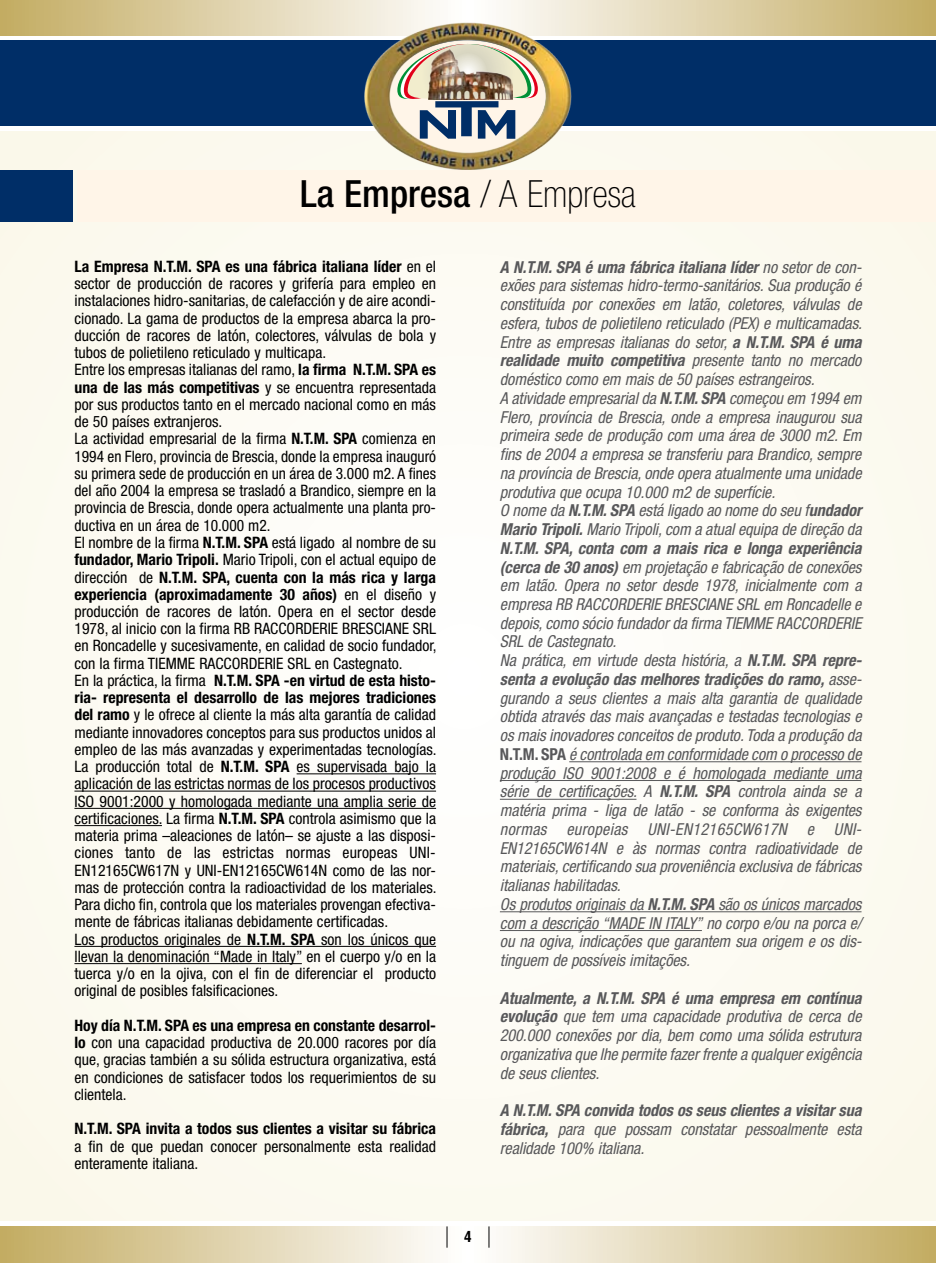
<style>
.page{position:relative;width:936px;height:1263px;background:#fff}
.page>*{position:absolute;margin:0;border:0;box-sizing:border-box;transform-origin:0 0}
.t1{font:500 condensed 37.5px "Helvetica Neue";color:#000}
.t2{font:italic condensed 16.5px/18.8px "Helvetica Neue";letter-spacing:-.005em;color:#58585a;text-align:justify}
.t3{font:condensed 15.75px/17.2px "Helvetica Neue";color:#000}
.t4{font:700 condensed 15.75px "Helvetica Neue";color:#000}
.t5{font:700 condensed 15px "Helvetica";color:#000}
.s1{font-weight:100}
.s2{font-weight:700}
.s3{font-weight:700;font-style:normal}
</style>
<div class="page">
<hr style="left:935px;top:0;width:1px;height:36px;background:#c3ac62">
<hr style="left:935px;top:1226px;width:1px;height:37px;background:#c3ac62">
<div style="left:0;top:132px;width:935px;height:1088px;background:#fdfbf3"></div>
<svg style="left:0;top:0;width:935px;height:36px;background:#ded1a9"></svg>
<svg style="left:0;top:1226px;width:935px;height:37px;background:#e0d4b0"></svg>
<div style="left:0;top:40px;width:935px;height:86px;background:#002e67"></div>
<img style="left:363px;top:20px;width:210px;height:150px">
<img style="left:428px;top:49px;width:84px;height:50px">
<svg style="left:446px;top:1226px;width:1px;height:22px"></svg>
<svg style="left:488px;top:1226px;width:1px;height:22px"></svg>
<div style="left:78px;top:170px;width:857px;height:51px;background:#fff5e8"></div>
<div style="left:0;top:170px;width:72px;height:51px;background:#002e67"></div>
<hr style="left:296px;top:773px;width:140px;height:1px;background:#000">
<hr style="left:74px;top:791px;width:362px;height:1px;background:#000">
<hr style="left:74px;top:808px;width:362px;height:1px;background:#000">
<hr style="left:74px;top:825px;width:88px;height:1px;background:#000">
<hr style="left:74px;top:946px;width:362px;height:1px;background:#000">
<hr style="left:74px;top:963px;width:228px;height:1px;background:#000">
<hr style="left:569px;top:761px;width:292px;height:1px;background:#58585a">
<hr style="left:500px;top:780px;width:361px;height:1px;background:#58585a">
<hr style="left:500px;top:799px;width:136px;height:1px;background:#58585a">
<hr style="left:500px;top:911px;width:361px;height:1px;background:#58585a">
<hr style="left:500px;top:930px;width:201px;height:1px;background:#58585a">
<h1 class="t1" style="left:300px;top:172px;width:337px">La Empresa <span class="s1">/ A Empresa</span></h1>
<p class="t3" style="left:74px;top:258px;width:364px"><span class="s2">La Empresa N.T.M. SPA es una fábrica italiana líder</span> en el sector de producción de racores y grifería para empleo en instalaciones hidro-sanitarias, de calefacción y de aire acondi&shy;cionado. La gama de productos de la empresa abarca la pro&shy;ducción de racores de latón, colectores, válvulas de bola y tubos de polietileno reticulado y multicapa.<br>Entre los empresas italianas del ramo, <span class="s2">la firma N.T.M. SPA es una de las más competitivas</span> y se encuentra representada por sus productos tanto en el mercado nacional como en más de 50 países extranjeros.<br>La actividad empresarial de la firma <span class="s2">N.T.M. SPA</span> comienza en 1994 en Flero, provincia de Brescia, donde la empresa inauguró su primera sede de producción en un área de 3.000 m2. A fines del año 2004 la empresa se trasladó a Brandico, siempre en la provincia de Brescia, donde opera actualmente una planta pro&shy;ductiva en un área de 10.000 m2.<br>El nombre de la firma <span class="s2">N.T.M. SPA</span> está ligado al nombre de su <span class="s2">fundador, Mario Tripoli.</span> Mario Tripoli, con el actual equipo de dirección de <span class="s2">N.T.M. SPA, cuenta con la más rica y larga experiencia (aproximadamente 30 años)</span> en el diseño y producción de racores de latón. Opera en el sector desde 1978, al inicio con la firma RB RACCORDERIE BRESCIANE SRL en Roncadelle y sucesivamente, en calidad de socio fundador, con la firma TIEMME RACCORDERIE SRL en Castegnato.<br>En la práctica, la firma <span class="s2">N.T.M. SPA -en virtud de esta histo&shy;ria- representa el desarrollo de las mejores tradiciones del ramo</span> y le ofrece al cliente la más alta garantía de calidad mediante innovadores conceptos para sus productos unidos al empleo de las más avanzadas y experimentadas tecnologías.<br>La producción total de <span class="s2">N.T.M. SPA</span> es supervisada bajo la aplicación de las estrictas normas de los procesos productivos ISO 9001:2000 y homologada mediante una amplia serie de certificaciones. La firma <span class="s2">N.T.M. SPA</span> controla asimismo que la materia prima –aleaciones de latón– se ajuste a las disposi&shy;ciones tanto de las estrictas normas europeas UNI-EN12165CW617N y UNI-EN12165CW614N como de las nor&shy;mas de protección contra la radioactividad de los materiales.<br>Para dicho fin, controla que los materiales provengan efectiva&shy;mente de fábricas italianas debidamente certificadas.<br>Los productos originales de <span class="s2">N.T.M. SPA</span> son los únicos que llevan la denominación “Made in Italy” en el cuerpo y/o en la tuerca y/o en la ojiva, con el fin de diferenciar el producto original de posibles falsificaciones.</p>
<p class="t3" style="left:74px;top:1017px;width:363px;text-align:justify"><span class="s2">Hoy día N.T.M. SPA es una empresa en constante desarrol&shy;lo</span> con una capacidad productiva de 20.000 racores por día que, gracias también a su sólida estructura organizativa, está en condiciones de satisfacer todos los requerimientos de su clientela.</p>
<p class="t4" style="left:74px;top:1119px;width:363px">N.T.M. SPA invita a todos sus clientes a visitar su fábrica</p>
<p class="t3" style="left:74px;top:1137px;width:363px">a fin de que puedan conocer personalmente esta realidad enteramente italiana.</p>
<p class="t2" style="left:500px;top:257px;width:363px;text-align:left"><span class="s2">A N.T.M. SPA é uma fábrica italiana líder</span> no setor de con&shy;exões para sistemas hidro-termo-sanitários. Sua produção é constituída por conexões em latão, coletores, válvulas de esfera, tubos de polietileno reticulado (PEX) e multicamadas.<br>Entre as empresas italianas do setor, <span class="s2">a N.T.M. SPA é uma realidade muito competitiva</span> presente tanto no mercado doméstico como em mais de 50 países estrangeiros.<br>A atividade empresarial da <span class="s2">N.T.M. SPA</span> começou em 1994 em Flero, província de Brescia, onde a empresa inaugurou sua primeira sede de produção com uma área de 3000 m2. Em fins de 2004 a empresa se transferiu para Brandico, sempre na província de Brescia, onde opera atualmente uma unidade produtiva que ocupa 10.000 m2 de superfície.<br>O nome da <span class="s2">N.T.M. SPA</span> está ligado ao nome do seu f<span class="s2">undador Mario Tripoli.</span> Mario Tripoli, com a atual equipa de direção da <span class="s2">N.T.M. SPA, conta com a mais rica e longa experiência (cerca de 30 anos)</span> em projetação e fabricação de conexões em latão. Opera no setor desde 1978, inicialmente com a empresa RB RACCORDERIE BRESCIANE SRL em Roncadelle e depois, como sócio fundador da firma TIEMME RACCORDERIE SRL de Castegnato.<br>Na prática, em virtude desta história, a <span class="s2">N.T.M. SPA repre&shy;senta a evolução das melhores tradições do ramo,</span> asse&shy;gurando a seus clientes a mais alta garantia de qualidade obtida através das mais avançadas e testadas tecnologias e os mais inovadores conceitos de produto. Toda a produção da <span class="s3">N.T.M. SPA</span> é controlada em conformidade com o processo de produção ISO 9001:2008 e é homologada mediante uma série de certificações. A <span class="s2">N.T.M. SPA</span> controla ainda se a matéria prima - liga de latão - se conforma às exigentes normas europeias UNI-EN12165CW617N e UNI-EN12165CW614N e às normas contra radioatividade de materiais, certificando sua proveniência exclusiva de fábricas italianas habilitadas.<br>Os produtos originais da <span class="s2">N.T.M. SPA</span> são os únicos marcados com a descrição “MADE IN ITALY” no corpo e/ou na porca e/ ou na ogiva, indicações que garantem sua origem e os dis&shy;tinguem de possíveis imitações.</p>
<p class="t2" style="left:500px;top:988px;width:363px"><span class="s2">Atualmente, a N.T.M. SPA é uma empresa em contínua evolução</span> que tem uma capacidade produtiva de cerca de 200.000 conexões por dia, bem como uma sólida estrutura organizativa que lhe permite fazer frente a qualquer exigência de seus clientes.</p>
<p class="t2" style="left:500px;top:1101px;width:363px"><span class="s2">A N.T.M. SPA convida todos os seus clientes a visitar sua fábrica,</span> para que possam constatar pessoalmente esta realidade 100% italiana.</p>
<p class="t5" style="left:464px;top:1228px;width:9px">4</p>
</div>
